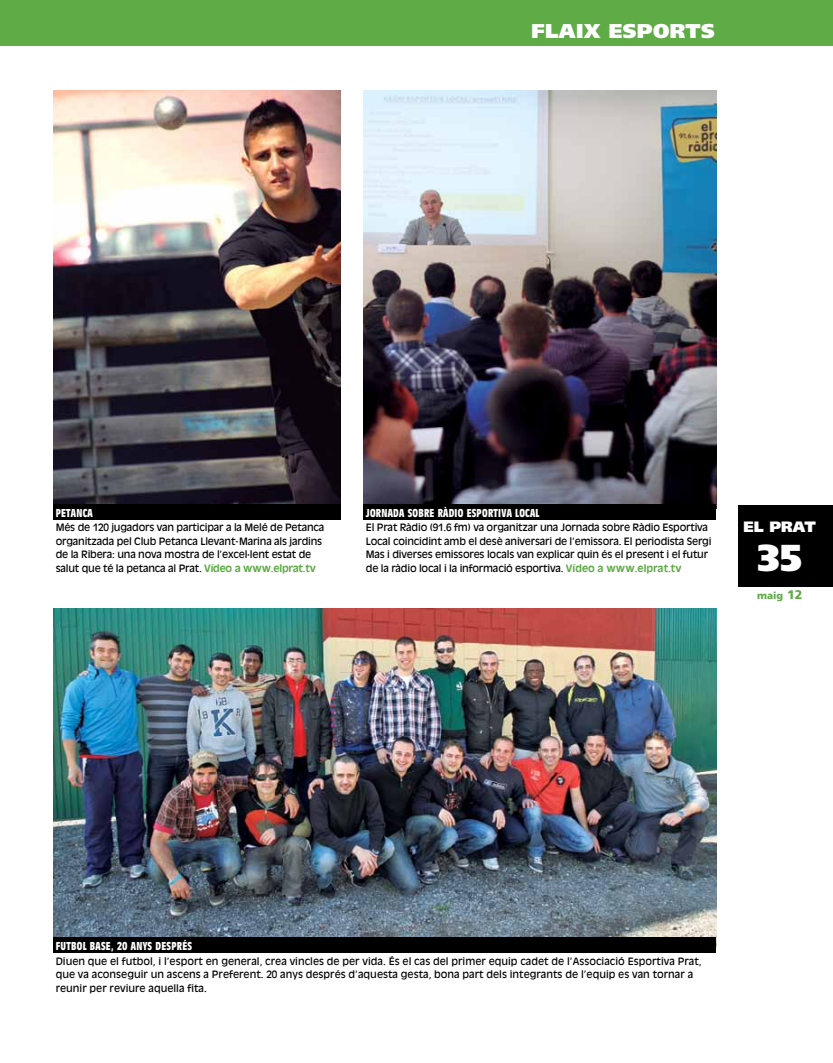
<style>
.page{position:relative;width:833px;height:1063px;background:#fff}
.page>*{position:absolute;margin:0;border:0;box-sizing:border-box;transform-origin:0 0}
.t1{font:900 37.5px "Frutiger";color:#fff}
.t2{font:900 20px "Frutiger";letter-spacing:.02em;color:#fff}
.t3{font:900 15px "Frutiger";color:#fff}
.t4{font:700 condensed 11.25px "Antique Olive";letter-spacing:.025em;color:#fff}
.t5{font:10px/13.8px "Antique Olive";letter-spacing:-.02em;color:#000}
.t6{font:10px/13.8px "Antique Olive";color:#000}
.t7{font:900 10px "Frutiger";color:#5fab46}
.s1{font-weight:700;color:#5fab46}
.s2{font-size:12.5px}
</style>
<div class="page">
<div style="left:0;top:0;width:833px;height:45px;background:#5fab46"></div>
<div style="left:738px;top:505px;width:95px;height:81px;background:#000"></div>
<img style="left:53px;top:90px;width:288px;height:415px">
<img style="left:363px;top:90px;width:353px;height:415px">
<div style="left:363px;top:505px;width:353px;height:15px;background:#000"></div>
<img style="left:53px;top:608px;width:663px;height:330px">
<div style="left:53px;top:505px;width:288px;height:15px;background:#000"></div>
<div style="left:53px;top:938px;width:663px;height:15px;background:#000"></div>
<h2 class="t2" style="left:531px;top:19px;width:185px">FLAIX ESPORTS</h2>
<p class="t4" style="left:56px;top:507px;width:39px">PETANCA</p>
<p class="t5" style="left:56px;top:520px;width:270px">Més de 120 jugadors van participar a la Melé de Petanca organitzada pel Club Petanca Llevant-Marina als jardins de la Ribera: una nova mostra de l’excel·lent estat de salut que té la petanca al Prat. <span class="s1">Vídeo a www.elprat.tv</span></p>
<p class="t4" style="left:366px;top:507px;width:175px">JORNADA SOBRE RÀDIO ESPORTIVA LOCAL</p>
<p class="t5" style="left:366px;top:520px;width:347px">El Prat Ràdio (91.6 fm) va organitzar una Jornada sobre Ràdio Esportiva Local coincidint amb el desè aniversari de l’emissora. El periodista Sergi Mas i diverses emissores locals van explicar quin és el present i el futur de la ràdio local i la informació esportiva. <span class="s1">Vídeo a www.elprat.tv</span></p>
<h3 class="t3" style="left:743px;top:518px;width:39px">EL PRAT</h3>
<h1 class="t1" style="left:757px;top:535px;width:46px">35</h1>
<p class="t7" style="left:757px;top:589px;width:47px">maig <span class="s2">12</span></p>
<p class="t4" style="left:56px;top:940px;width:138px">FUTBOL BASE, 20 ANYS DESPRÉS</p>
<p class="t6" style="left:56px;top:954px;width:647px">Diuen que el futbol, i l’esport en general, crea vincles de per vida. És el cas del primer equip cadet de l’Associació Esportiva Prat, que va aconseguir un ascens a Preferent. 20 anys després d’aquesta gesta, bona part dels integrants de l’equip es van tornar a reunir per reviure aquella fita.</p>
</div>
